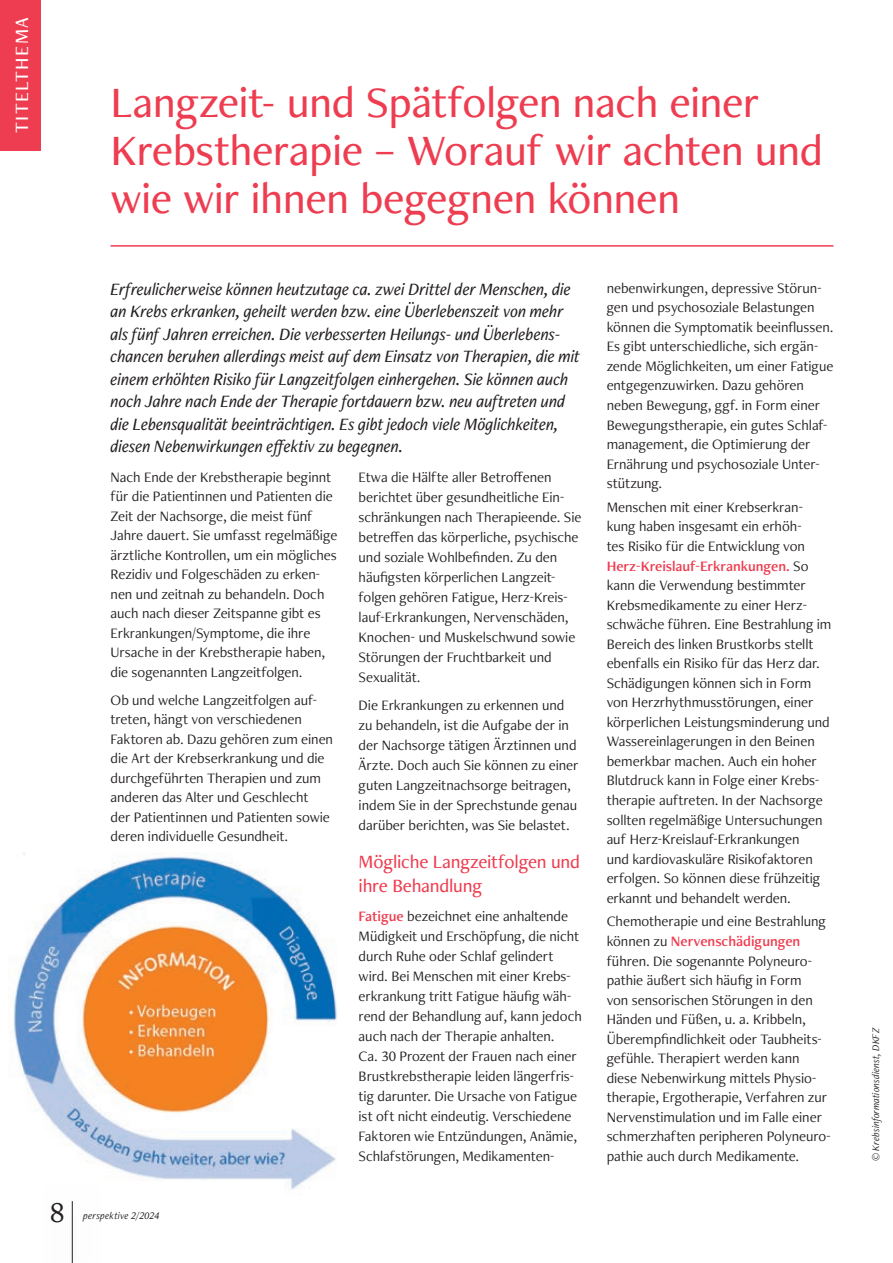
<style>
.page{position:relative;width:893px;height:1263px;background:#fff}
.page>*{position:absolute;margin:0;border:0;box-sizing:border-box;transform-origin:0 0}
.t1{font:500 45px/48px "Freight Neo Pro";letter-spacing:-.015em;color:#ee3d50}
.t2{font:30px "Freight Neo Pro";color:#231f20}
.t3{font:500 19.5px/24.5px "Freight Neo Pro";letter-spacing:-.015em;color:#ee3d50}
.t4{font:500 19.5px "Freight Neo Pro";letter-spacing:.075em;color:#fff}
.t5{font:italic 500 18px/22.5px "Freight Neo Pro";letter-spacing:-.005em;color:#231f20}
.t6{font:15px/19.5px "Freight Neo Pro";letter-spacing:-.005em;color:#231f20}
.t7{font:15px "Freight Neo Pro Semi";letter-spacing:-.005em;color:#ee3d50}
.t8{font:italic 10.5px "Freight Neo Pro";letter-spacing:.005em;color:#231f20}
.s1{font-family:"Freight Neo Pro Semi";color:#ee3d50}
.s2{font-family:"Freight Neo Pro";color:#231f20}
</style>
<div class="page">
<div style="left:0;top:0;width:40px;height:151px;background:#ee3d50"></div>
<hr style="left:111px;top:245px;width:722px;height:2px;background:#ee3d50">
<img style="left:10px;top:852px;width:327px;height:338px">
<div style="left:43px;top:1185px;width:58px;height:78px;background:#fdfdfd"></div>
<hr style="left:72px;top:1201px;width:1px;height:62px;background:#231f20">
<h3 class="t4" style="left:8px;top:133px;width:118px;rotate:-90deg">TITELTHEMA</h3>
<h1 class="t1" style="left:111px;top:77px;width:714px">Langzeit- und Spätfolgen nach einer<br>Krebstherapie – Worauf wir achten und wie wir ihnen begegnen können</h1>
<p class="t5" style="left:111px;top:277px;width:471px">Erfreulicherweise können heutzutage ca. zwei Drittel der Menschen, die an Krebs erkranken, geheilt werden bzw. eine Überlebenszeit von mehr als fünf Jahren erreichen. Die verbesserten Heilungs- und Überlebens&shy;chancen beruhen allerdings meist auf dem Einsatz von Therapien, die mit einem erhöhten Risiko für Langzeitfolgen einhergehen. Sie können auch noch Jahre nach Ende der Therapie fortdauern bzw. neu auftreten und die Lebensqualität beeinträchtigen. Es gibt jedoch viele Möglichkeiten, diesen Nebenwirkungen effektiv zu begegnen.</p>
<p class="t6" style="left:359px;top:466px;width:224px;line-height:20px">Etwa die Hälfte aller Betroffenen berichtet über gesundheitliche Ein&shy;schränkungen nach Therapieende. Sie betreffen das körperliche, psychische und soziale Wohlbefinden. Zu den häufigsten körperlichen Langzeit&shy;folgen gehören Fatigue, Herz-Kreis&shy;lauf-Erkrankungen, Nervenschäden, Knochen- und Muskelschwund sowie Störungen der Fruchtbarkeit und Sexualität.</p>
<p class="t6" style="left:359px;top:695px;width:221px;line-height:20px">Die Erkrankungen zu erkennen und zu behandeln, ist die Aufgabe der in der Nachsorge tätigen Ärztinnen und Ärzte. Doch auch Sie können zu einer guten Langzeitnachsorge beitragen, indem Sie in der Sprechstunde genau darüber berichten, was Sie belastet.</p>
<h3 class="t3" style="left:359px;top:848px;width:223px">Mögliche Langzeitfolgen und ihre Behandlung</h3>
<p class="t6" style="left:359px;top:905px;width:225px;line-height:20px"><span class="s1">Fatigue</span> bezeichnet eine anhaltende Müdigkeit und Erschöpfung, die nicht durch Ruhe oder Schlaf gelindert wird. Bei Menschen mit einer Krebs&shy;erkrankung tritt Fatigue häufig wäh&shy;rend der Behandlung auf, kann jedoch auch nach der Therapie anhalten.<br>Ca. 30 Prozent der Frauen nach einer Brustkrebstherapie leiden längerfris&shy;tig darunter. Die Ursache von Fatigue ist oft nicht eindeutig. Verschiedene Faktoren wie Entzündungen, Anämie, Schlafstörungen, Medikamenten-</p>
<p class="t6" style="left:111px;top:466px;width:228px">Nach Ende der Krebstherapie beginnt für die Patientinnen und Patienten die Zeit der Nachsorge, die meist fünf Jahre dauert. Sie umfasst regelmäßige ärztliche Kontrollen, um ein mögliches Rezidiv und Folgeschäden zu erken&shy;nen und zeitnah zu behandeln. Doch auch nach dieser Zeitspanne gibt es Erkrankungen/Symptome, die ihre Ursache in der Krebstherapie haben, die sogenannten Langzeitfolgen.</p>
<p class="t6" style="left:111px;top:689px;width:224px">Ob und welche Langzeitfolgen auf&shy;treten, hängt von verschiedenen Faktoren ab. Dazu gehören zum einen die Art der Krebserkrankung und die durchgeführten Therapien und zum anderen das Alter und Geschlecht<br>der Patientinnen und Patienten sowie deren individuelle Gesundheit.</p>
<h2 class="t2" style="left:50px;top:1192px;width:16px">8</h2>
<p class="t8" style="left:83px;top:1208px;width:78px">perspektive 2/2024</p>
<p class="t6" style="left:607px;top:278px;width:228px">nebenwirkungen, depressive Störun&shy;gen und psychosoziale Belastungen können die Symptomatik beeinflussen.<br>Es gibt unterschiedliche, sich ergän&shy;zende Möglichkeiten, um einer Fatigue entgegenzuwirken. Dazu gehören neben Bewegung, ggf. in Form einer Bewegungstherapie, ein gutes Schlaf&shy;management, die Optimierung der Ernährung und psychosoziale Unter&shy;stützung.</p>
<p class="t6" style="left:607px;top:497px;width:200px">Menschen mit einer Krebserkran&shy;kung haben insgesamt ein erhöh&shy;tes Risiko für die Entwicklung von</p>
<p class="t7" style="left:607px;top:555px;width:203px">Herz-Kreislauf-Erkrankungen. <span class="s2">So</span></p>
<p class="t6" style="left:607px;top:575px;width:226px">kann die Verwendung bestimmter Krebsmedikamente zu einer Herz&shy;schwäche führen. Eine Bestrahlung im Bereich des linken Brustkorbs stellt ebenfalls ein Risiko für das Herz dar.<br>Schädigungen können sich in Form von Herzrhythmusstörungen, einer körperlichen Leistungsminderung und Wassereinlagerungen in den Beinen bemerkbar machen. Auch ein hoher Blutdruck kann in Folge einer Krebs&shy;therapie auftreten. In der Nachsorge sollten regelmäßige Untersuchungen auf Herz-Kreislauf-Erkrankungen<br>und kardiovaskuläre Risikofaktoren erfolgen. So können diese frühzeitig erkannt und behandelt werden.</p>
<p class="t6" style="left:607px;top:911px;width:221px">Chemotherapie und eine Bestrahlung</p>
<p class="t7" style="left:607px;top:931px;width:195px"><span class="s2">können zu</span> Nervenschädigungen</p>
<p class="t6" style="left:607px;top:950px;width:226px">führen. Die sogenannte Polyneuro&shy;pathie äußert sich häufig in Form<br>von sensorischen Störungen in den Händen und Füßen, u. a. Kribbeln, Überempfindlichkeit oder Taubheits&shy;gefühle. Therapiert werden kann diese Nebenwirkung mittels Physio&shy;therapie, Ergotherapie, Verfahren zur Nervenstimulation und im Falle einer schmerzhaften peripheren Polyneuro&shy;pathie auch durch Medikamente.</p>
<p class="t8" style="left:869px;top:1161px;width:135px;rotate:-90deg">© Krebsinformationsdienst, DKFZ</p>
</div>
